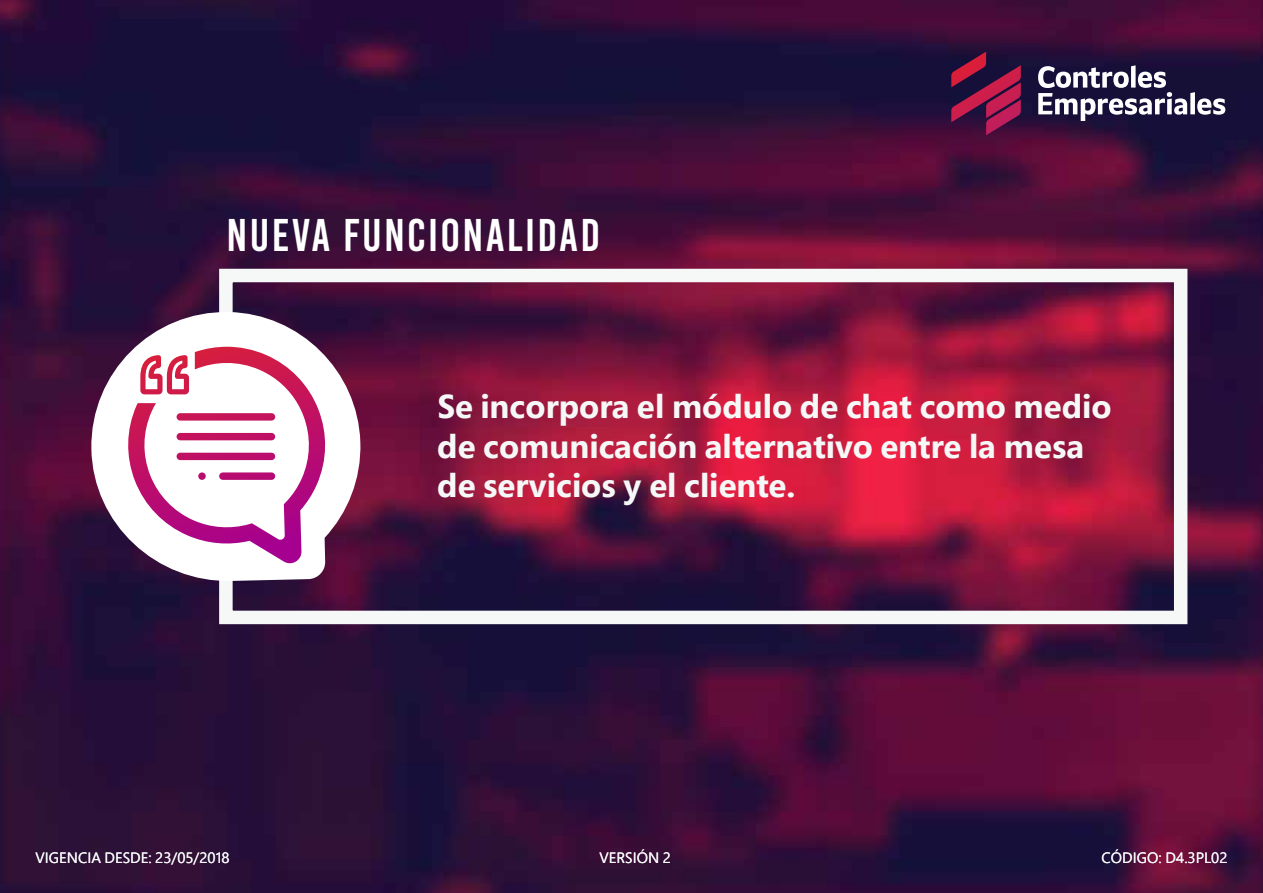
<style>
.page{position:relative;width:1263px;height:893px;background:#fff}
.page>*{position:absolute;margin:0;border:0;box-sizing:border-box;transform-origin:0 0}
.t1{font:45.6px "Bebas Kai";letter-spacing:.05em;color:#fff}
.t2{font:700 33px/39.6px "Segoe Pro";color:#f6f8f8}
.t3{font:15px "Segoe Pro";color:#f6f8f8}
</style>
<div class="page">
<img style="left:0;top:0;width:1263px;height:893px">
<svg style="left:951px;top:52px;width:70px;height:83px;background:#691541"></svg>
<svg style="left:1038px;top:65px;width:187px;height:56px"></svg>
<div style="left:219px;top:269px;width:968px;height:355px;border:14px solid #f6f8f8"></div>
<svg style="left:90px;top:310px;width:271px;height:273px"></svg>
<svg style="left:125px;top:347px;width:203px;height:219px"></svg>
<h1 class="t1" style="left:227px;top:211px;width:375px">NUEVA FUNCIONALIDAD</h1>
<p class="t2" style="left:437px;top:386px;width:676px">Se incorpora el módulo de chat como medio de comunicación alternativo entre la mesa de servicios y el cliente.</p>
<p class="t3" style="left:35px;top:848px;width:196px">VIGENCIA DESDE: 23/05/2018</p>
<p class="t3" style="left:600px;top:848px;width:73px">VERSIÓN 2</p>
<p class="t3" style="left:1102px;top:848px;width:127px">CÓDIGO: D4.3PL02</p>
</div>
